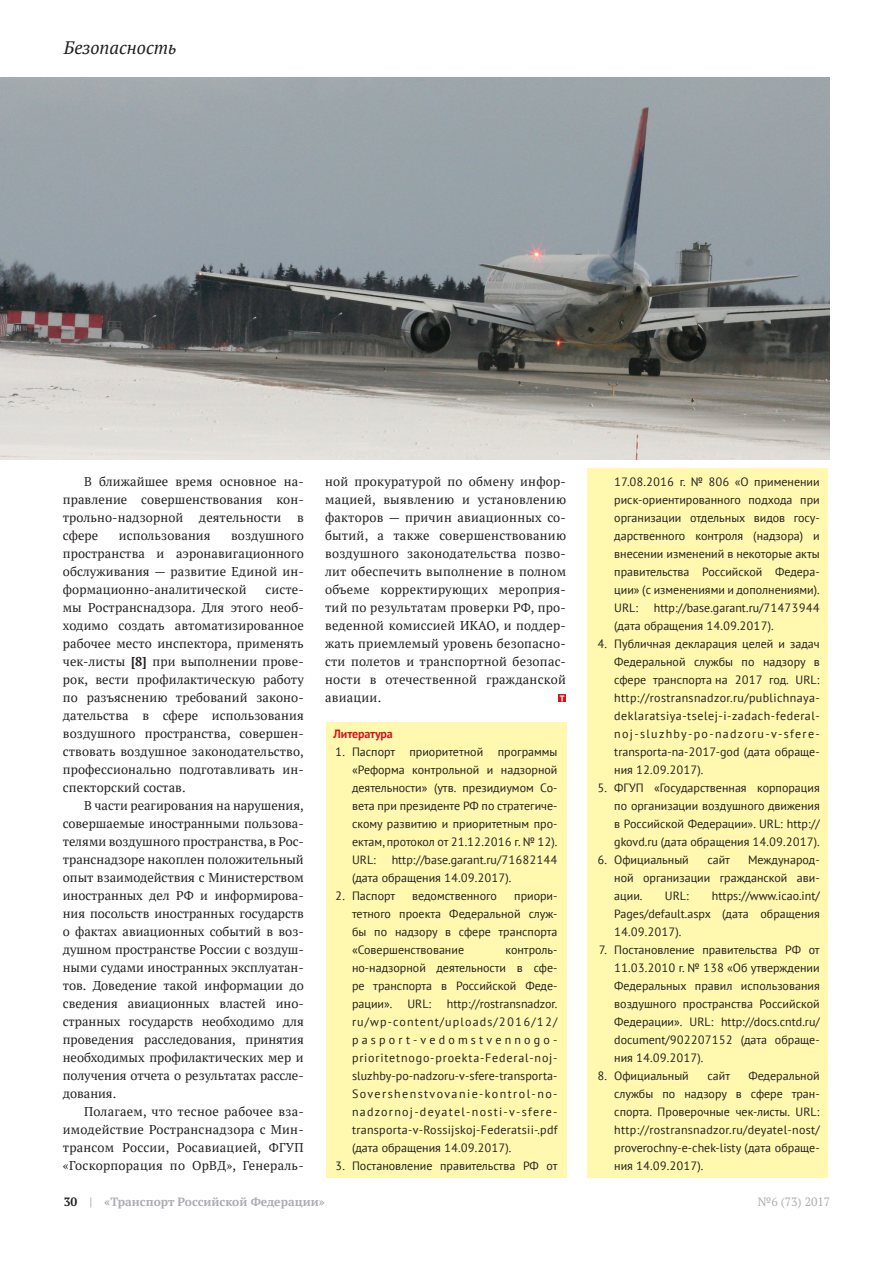
<style>
.page{position:relative;width:893px;height:1263px;background:#fff}
.page>*{position:absolute;margin:0;border:0;box-sizing:border-box;transform-origin:0 0}
.t1{font:italic 18px "PT Serif";color:#231f20}
.t2{font:12.75px/18px "PT Serif";letter-spacing:.01em;color:#231f20;text-align:justify}
.t3{font:12px/18px "PT Sans";color:#231f20;text-align:justify}
.t4{font:700 12px "PT Serif";color:#acadb1}
.t5{font:12px "PT Serif";color:#acadb1}
.t6{font:700 12px "PT Sans";color:#d1161e}
.s1{font-weight:700}
.s2{color:#231f20}
</style>
<div class="page">
<div style="left:325px;top:723px;width:241px;height:455px;background:#fff8ae"></div>
<div style="left:587px;top:468px;width:241px;height:709px;background:#fff8ae"></div>
<img style="left:0;top:78px;width:829px;height:381px">
<svg style="left:558px;top:694px;width:8px;height:8px"></svg>
<svg style="left:560px;top:695px;width:4px;height:6px"></svg>
<h1 class="t1" style="left:64px;top:36px;width:114px">Безопасность</h1>
<p class="t2" style="left:63px;top:472px;width:242px;text-indent:21px">В ближайшее время основное на&shy;правление совершенствования кон&shy;трольно-надзорной деятельности в сфере</p>
<p class="t2" style="left:63px;top:526px;width:242px;text-indent:168px">воздушного пространства и аэронавигационного обслуживания — развитие Единой ин&shy;формационно-аналитической</p>
<p class="t2" style="left:119px;top:526px;width:93px">использования</p>
<p class="t2" style="left:63px;top:580px;width:242px;text-indent:203px">систе&shy;мы Ространснадзора. Для этого необ&shy;ходимо создать автоматизированное рабочее место инспектора, применять чек-листы <span class="s1">[8]</span> при выполнении прове&shy;рок, вести профилактическую работу по разъяснению требований законо&shy;дательства в сфере использования воздушного пространства, совершен&shy;ствовать воздушное законодательство, профессионально подготавливать ин&shy;спекторский состав.</p>
<p class="t2" style="left:63px;top:796px;width:242px;text-indent:21px">В части реагирования на нарушения, совершаемые иностранными пользова&shy;телями воздушного пространства, в Рос&shy;транснадзоре накоплен положительный опыт взаимодействия с Министерством иностранных дел РФ и информирова&shy;ния посольств иностранных государств о фактах авиационных событий в воз&shy;душном пространстве России с воздуш&shy;ными судами иностранных эксплуатан&shy;тов. Доведение такой информации до сведения авиационных властей ино&shy;странных государств необходимо для проведения расследования, принятия необходимых профилактических мер и получения отчета о результатах рассле&shy;дования.</p>
<p class="t2" style="left:63px;top:1102px;width:242px;text-indent:21px">Полагаем, что тесное рабочее вза&shy;имодействие Ространснадзора с Мин&shy;трансом России, Росавиацией, ФГУП «Госкорпорация по ОрВД», Генераль-</p>
<p class="t2" style="left:325px;top:472px;width:242px">ной прокуратурой по обмену инфор&shy;мацией, выявлению и установлению факторов — причин авиационных со&shy;бытий, а также совершенствованию воздушного законодательства позво&shy;лит обеспечить выполнение в полном объеме корректирующих мероприя&shy;тий по результатам проверки РФ, про&shy;веденной комиссией ИКАО, и поддер&shy;жать приемлемый уровень безопасно&shy;сти полетов и транспортной безопас&shy;ности в отечественной гражданской авиации.</p>
<p class="t6" style="left:334px;top:726px;width:61px">Литература</p>
<p class="t3" style="left:352px;top:743px;width:207px;text-indent:-17px">1. Паспорт приоритетной программы «Реформа контрольной и надзорной деятельности» (утв. президиумом Со&shy;вета при президенте РФ по стратегиче&shy;скому развитию и приоритетным про&shy;ектам, протокол от 21.12.2016 г. № 12).<br>URL:</p>
<p class="t3" style="left:352px;top:851px;width:207px;text-indent:40px">http://base.garant.ru/71682144 (дата обращения 14.09.2017).</p>
<p class="t3" style="left:335px;top:887px;width:61px">2. Паспорт</p>
<p class="t3" style="left:412px;top:887px;width:86px">ведомственного</p>
<p class="t3" style="left:352px;top:887px;width:207px;text-indent:162px">приори&shy;тетного проекта Федеральной служ&shy;бы по надзору в сфере транспорта «Совершенствование</p>
<p class="t3" style="left:352px;top:941px;width:207px;text-indent:153px">контроль&shy;но-надзорной деятельности в сфе&shy;ре транспорта в Российской Феде&shy;рации». URL:</p>
<p class="t3" style="left:352px;top:995px;width:207px;text-indent:95px">http://rostransnadzor. ru/wp-content/uploads/2016/12/ pasport-vedomstvennogo&shy;prioritetnogo-proekta-Federal-noj&shy;sluzhby-po-nadzoru-v-sfere-transporta-Sovershenstvovanie-kontrol-no&shy;nadzornoj-deyatel-nosti-v-sfere&shy;transporta-v-Rossijskoj-Federatsii-.pdf (дата обращения 14.09.2017).</p>
<p class="t3" style="left:335px;top:1157px;width:224px">3. Постановление правительства РФ от</p>
<p class="t3" style="left:614px;top:473px;width:207px">17.08.2016 г. № 806 «О применении риск-ориентированного подхода при организации отдельных видов госу&shy;дарственного контроля (надзора) и внесении изменений в некоторые акты правительства Российской Федера&shy;ции» (с изменениями и дополнениями).<br>URL:</p>
<p class="t3" style="left:614px;top:599px;width:207px;text-indent:40px">http://base.garant.ru/71473944 (дата обращения 14.09.2017).</p>
<p class="t3" style="left:614px;top:635px;width:207px;text-indent:-17px">4. Публичная декларация целей и задач Федеральной службы по надзору в сфере транспорта на 2017 год. URL: http://rostransnadzor.ru/publichnaya&shy;deklaratsiya-tselej-i-zadach-federal&shy;noj-sluzhby-po-nadzoru-v-sfere&shy;transporta-na-2017-god (дата обраще&shy;ния 12.09.2017).</p>
<p class="t3" style="left:614px;top:779px;width:207px;text-indent:-17px">5. ФГУП «Государственная корпорация по организации воздушного движения в Российской Федерации». URL: http:// gkovd.ru (дата обращения 14.09.2017).</p>
<p class="t3" style="left:597px;top:851px;width:93px">6. Официальный</p>
<p class="t3" style="left:707px;top:851px;width:24px">сайт</p>
<p class="t3" style="left:614px;top:851px;width:207px;text-indent:134px">Международ&shy;ной организации гражданской ави&shy;ации.</p>
<p class="t3" style="left:614px;top:887px;width:207px;text-indent:98px">https://www.icao.int/ Pages/default.aspx (дата обращения 14.09.2017).</p>
<p class="t3" style="left:614px;top:941px;width:207px;text-indent:-15px">7. Постановление правительства РФ от 11.03.2010 г. № 138 «Об утверждении Федеральных правил использования воздушного пространства Российской Федерации». URL: http://docs.cntd.ru/ document/902207152 (дата обраще&shy;ния 14.09.2017).</p>
<p class="t3" style="left:597px;top:1067px;width:93px">8. Официальный</p>
<p class="t3" style="left:707px;top:1067px;width:24px">сайт</p>
<p class="t3" style="left:665px;top:887px;width:26px">URL:</p>
<p class="t3" style="left:614px;top:1067px;width:207px;text-indent:134px">Федеральной службы по надзору в сфере тран&shy;спорта. Проверочные чек-листы. URL: http://rostransnadzor.ru/deyatel-nost/ proverochny-e-chek-listy (дата обраще&shy;ния 14.09.2017).</p>
<p class="t4" style="left:64px;top:1194px;width:263px"><span class="s2">30</span> | «Транспорт Российской Федерации»</p>
<p class="t5" style="left:758px;top:1194px;width:74px">№6 (73) 2017</p>
</div>
